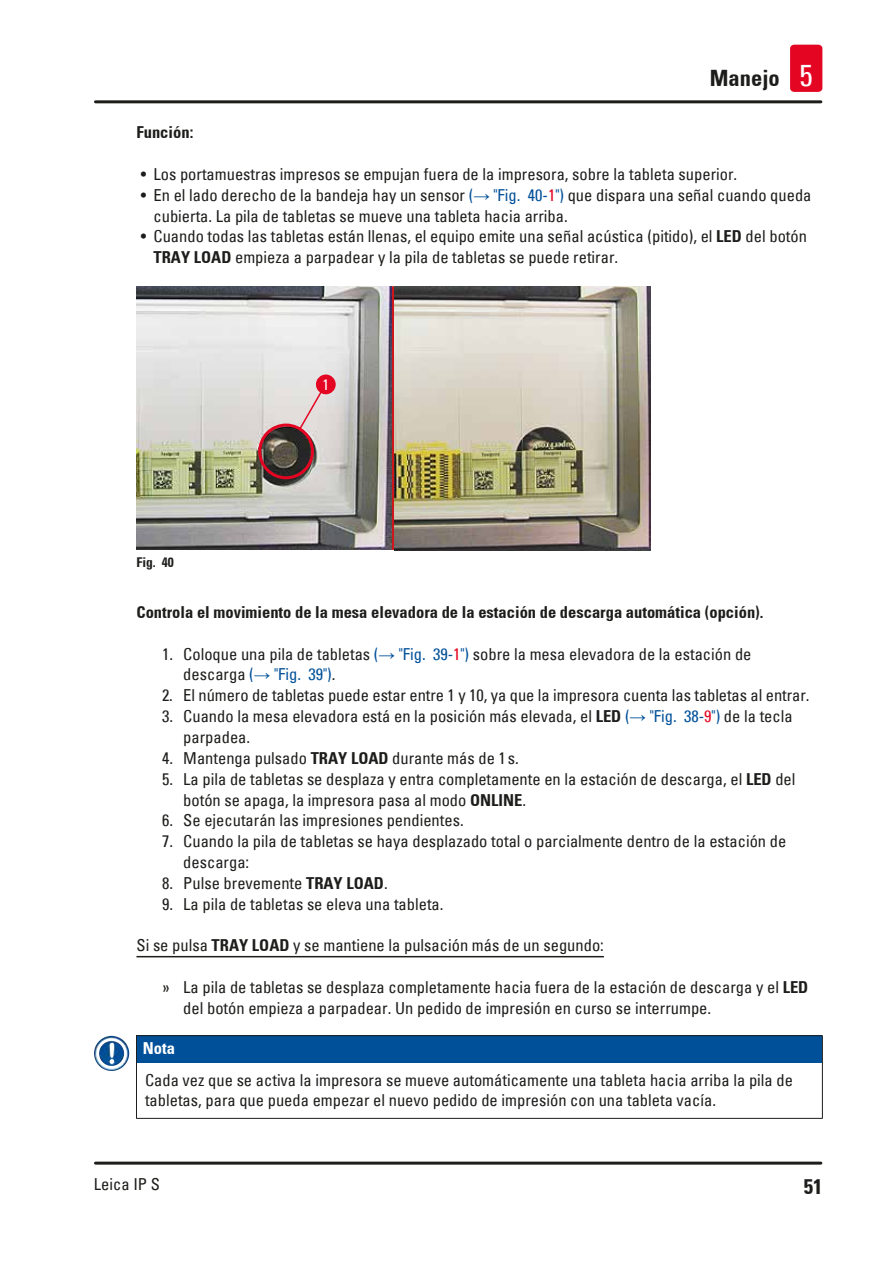
<style>
.page{position:relative;width:893px;height:1263px;background:#fff}
.page>*{position:absolute;margin:0;border:0;box-sizing:border-box;transform-origin:0 0}
.t1{font:700 condensed 22.5px "Univers";color:#1d1d1b}
.t2{font:700 condensed 21px "Univers";color:#1d1d1b}
.Source_of_danger{font:condensed 16.5px/20.9px "Univers";color:#1d1d1b}
.Subheading{font:700 condensed 16.5px "Univers";color:#1d1d1b}
.I_Topic{font:condensed 16.5px "Univers";color:#1d1d1b}
.Signalword__no_use_a{font:700 condensed 16.5px "Univers";color:#fff}
.t3{font:condensed 15px "Univers";color:#fff}
.t4{font:700 condensed 13.5px "Univers";color:#1d1d1b}
.s1{font-weight:400;font-size:30px;color:#fff}
.s2{color:#005099}
.s3{font-family:"Arial";font-stretch:normal;color:#005099}
.s4{color:#e40522}
.s5{font-weight:700}
</style>
<div class="page">
<hr style="left:95px;top:100px;width:726px;height:3px;background:#1d1d1b">
<hr style="left:95px;top:1161px;width:726px;height:3px;background:#1d1d1b">
<div style="left:790px;top:45px;width:32px;height:47px;background:#e40522;border-radius:4px"></div>
<hr style="left:136px;top:956px;width:468px;height:1px;background:#1d1d1b">
<hr style="left:392px;top:286px;width:3px;height:264px;background:#cd171a">
<img style="left:395px;top:286px;width:255px;height:264px">
<img style="left:137px;top:286px;width:255px;height:264px">
<div style="left:258px;top:424px;width:56px;height:55px;border:3px solid #e40522;border-radius:50%"></div>
<svg style="left:298px;top:390px;width:25px;height:41px"></svg>
<div style="left:316px;top:374px;width:20px;height:20px;background:#e40522;border-radius:50%"></div>
<div style="left:136px;top:1036px;width:686px;height:27px;background:#005099"></div>
<hr style="left:136px;top:1035px;width:687px;height:1px;background:#1d1d1b">
<svg style="left:136px;top:1036px;width:1px;height:27px"></svg>
<svg style="left:822px;top:1036px;width:1px;height:27px"></svg>
<hr style="left:136px;top:1063px;width:1px;height:55px;background:#1d1d1b">
<hr style="left:822px;top:1063px;width:1px;height:55px;background:#1d1d1b">
<hr style="left:136px;top:1118px;width:687px;height:1px;background:#1d1d1b">
<img style="left:94px;top:1036px;width:27px;height:35px">
<h1 class="t1" style="left:710px;top:65px;width:105px">Manejo <span class="s1">5</span></h1>
<p class="Subheading" style="left:136px;top:122px;width:58px">Función:</p>
<p class="Source_of_danger" style="left:141px;top:163px;width:598px">• Los portamuestras impresos se empujan fuera de la impresora, sobre la tableta superior.</p>
<p class="Source_of_danger" style="left:153px;top:184px;width:659px;text-indent:-13px">• En el lado derecho de la bandeja hay un sensor <span class="s2">(</span><span class="s3">→</span> <span class="s2">"Fig. 40‑</span><span class="s4">1</span><span class="s2">")</span> que dispara una señal cuando queda cubierta. La pila de tabletas se mueve una tableta hacia arriba.</p>
<p class="Source_of_danger" style="left:153px;top:226px;width:655px;text-indent:-13px">• Cuando todas las tabletas están llenas, el equipo emite una señal acústica (pitido), el <span class="s5">LED</span> del botón<br><span class="s5">TRAY LOAD</span> empieza a parpadear y la pila de tabletas se puede retirar.</p>
<p class="t3" style="left:322px;top:375px;width:8px">1</p>
<p class="t4" style="left:136px;top:554px;width:39px">Fig. 40</p>
<p class="Subheading" style="left:136px;top:602px;width:628px">Controla el movimiento de la mesa elevadora de la estación de descarga automática (opción).</p>
<p class="Source_of_danger" style="left:183px;top:643px;width:570px;text-indent:-21px">1. Coloque una pila de tabletas <span class="s2">(</span><span class="s3">→</span> <span class="s2">"Fig. 39‑</span><span class="s4">1</span><span class="s2">")</span> sobre la mesa elevadora de la estación de descarga <span class="s2">(</span><span class="s3">→</span> <span class="s2">"Fig. 39")</span>.</p>
<p class="Source_of_danger" style="left:162px;top:684px;width:649px">2. El número de tabletas puede estar entre 1 y 10, ya que la impresora cuenta las tabletas al entrar.</p>
<p class="Source_of_danger" style="left:183px;top:705px;width:611px;text-indent:-21px">3. Cuando la mesa elevadora está en la posición más elevada, el <span class="s5">LED</span> <span class="s2">(</span><span class="s3">→</span> <span class="s2">"Fig. 38‑</span><span class="s4">9</span><span class="s2">")</span> de la tecla parpadea.</p>
<p class="Source_of_danger" style="left:162px;top:747px;width:358px">4. Mantenga pulsado <span class="s5">TRAY LOAD</span> durante más de 1 s.</p>
<p class="Source_of_danger" style="left:183px;top:768px;width:614px;text-indent:-21px">5. La pila de tabletas se desplaza y entra completamente en la estación de descarga, el <span class="s5">LED</span> del botón se apaga, la impresora pasa al modo <span class="s5">ONLINE</span>.</p>
<p class="Source_of_danger" style="left:162px;top:810px;width:303px">6. Se ejecutarán las impresiones pendientes.</p>
<p class="Source_of_danger" style="left:183px;top:830px;width:605px;text-indent:-21px">7. Cuando la pila de tabletas se haya desplazado total o parcialmente dentro de la estación de descarga:</p>
<p class="Source_of_danger" style="left:162px;top:872px;width:227px">8. Pulse brevemente <span class="s5">TRAY LOAD</span>.</p>
<p class="Source_of_danger" style="left:162px;top:893px;width:283px">9. La pila de tabletas se eleva una tableta.</p>
<p class="I_Topic" style="left:136px;top:935px;width:469px">Si se pulsa <span class="s5">TRAY LOAD</span> y se mantiene la pulsación más de un segundo:</p>
<p class="Source_of_danger" style="left:183px;top:976px;width:627px;text-indent:-21px">» La pila de tabletas se desplaza completamente hacia fuera de la estación de descarga y el <span class="s5">LED </span>del botón empieza a parpadear. Un pedido de impresión en curso se interrumpe.</p>
<p class="Signalword__no_use_a" style="left:143px;top:1038px;width:34px">Nota</p>
<p class="Source_of_danger" style="left:145px;top:1070px;width:649px;line-height:19.8px">Cada vez que se activa la impresora se mueve automáticamente una tableta hacia arriba la pila de tabletas, para que pueda empezar el nuevo pedido de impresión con una tableta vacía.</p>
<p class="Source_of_danger" style="left:94px;top:1173px;width:67px">Leica IP S</p>
<p class="t2" style="left:804px;top:1173px;width:20px">51</p>
</div>
